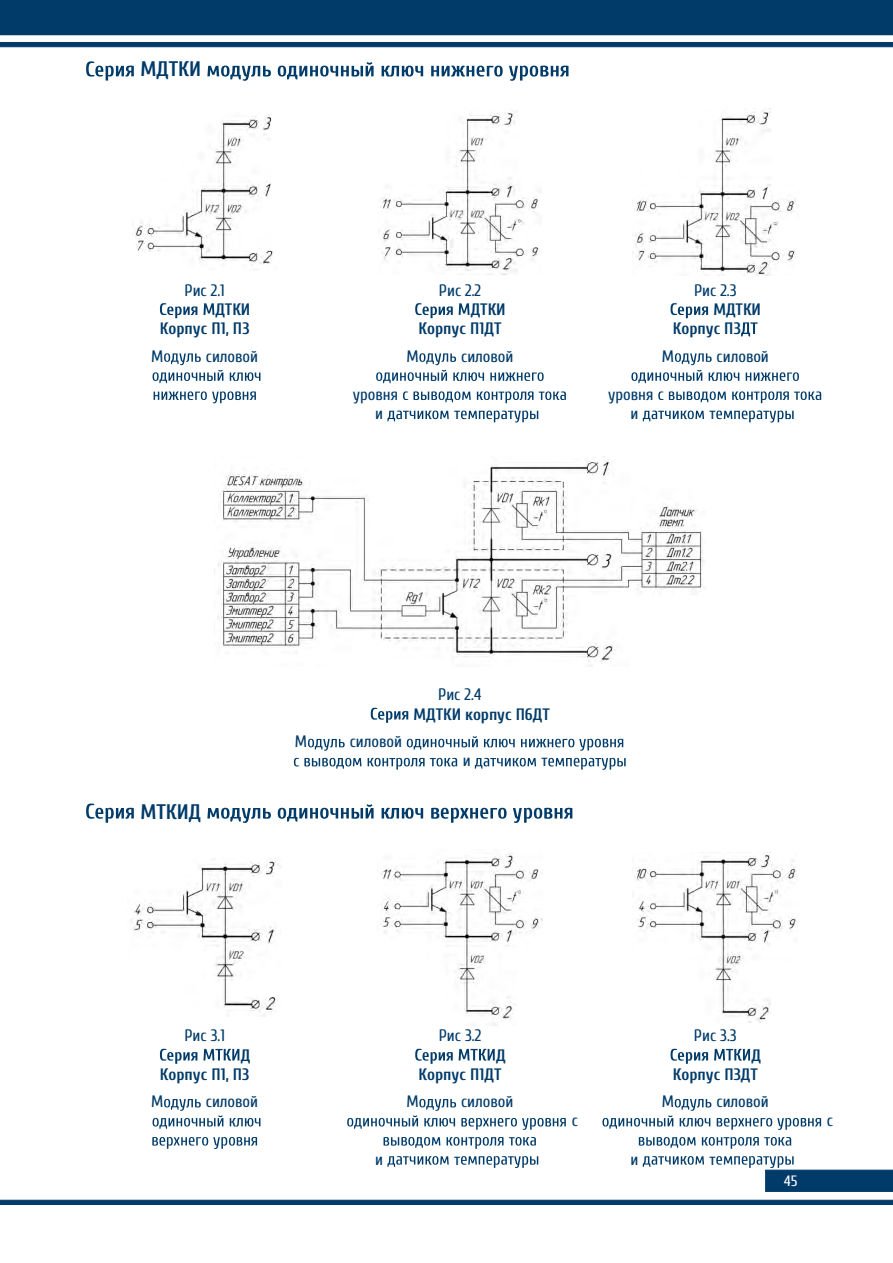
<style>
.page{position:relative;width:893px;height:1263px;background:#fff}
.page>*{position:absolute;margin:0;border:0;box-sizing:border-box;transform-origin:0 0}
.t1{font:700 21px "Cuprum";color:#003b69}
.t2{font:16.5px/19.2px "Cuprum";color:#003b69;text-align:center}
.t3{font:700 16.5px/19px "Cuprum";color:#003b69;text-align:right}
.t4{font:15px "Cuprum";color:#fff}
</style>
<div class="page">
<div style="left:0;top:0;width:893px;height:35px;background:#003b69"></div>
<svg style="left:0;top:42px;width:893px;height:5px;background:#033d6b"></svg>
<svg style="left:0;top:1200px;width:893px;height:5px;background:#033d6a"></svg>
<svg style="left:86px;top:61px;width:48px;height:20px"></svg>
<svg style="left:207px;top:62px;width:361px;height:19px"></svg>
<img style="left:135px;top:114px;width:138px;height:151px">
<img style="left:380px;top:109px;width:161px;height:166px">
<img style="left:632px;top:110px;width:164px;height:165px">
<svg style="left:160px;top:303px;width:54px;height:15px"></svg>
<svg style="left:153px;top:353px;width:107px;height:30px"></svg>
<svg style="left:154px;top:391px;width:102px;height:12px"></svg>
<svg style="left:415px;top:303px;width:55px;height:15px"></svg>
<svg style="left:376px;top:353px;width:168px;height:30px"></svg>
<svg style="left:403px;top:391px;width:163px;height:12px"></svg>
<svg style="left:387px;top:411px;width:62px;height:10px"></svg>
<svg style="left:461px;top:411px;width:77px;height:11px"></svg>
<svg style="left:671px;top:303px;width:37px;height:15px"></svg>
<svg style="left:741px;top:322px;width:17px;height:14px"></svg>
<svg style="left:631px;top:353px;width:168px;height:30px"></svg>
<svg style="left:658px;top:391px;width:163px;height:12px"></svg>
<svg style="left:643px;top:411px;width:61px;height:10px"></svg>
<svg style="left:716px;top:411px;width:78px;height:11px"></svg>
<img style="left:214px;top:460px;width:490px;height:207px">
<svg style="left:371px;top:708px;width:37px;height:15px"></svg>
<svg style="left:308px;top:739px;width:37px;height:12px"></svg>
<svg style="left:407px;top:736px;width:216px;height:15px"></svg>
<svg style="left:294px;top:758px;width:163px;height:12px"></svg>
<svg style="left:475px;top:758px;width:61px;height:11px"></svg>
<svg style="left:548px;top:758px;width:78px;height:12px"></svg>
<svg style="left:86px;top:803px;width:48px;height:20px"></svg>
<svg style="left:207px;top:804px;width:365px;height:19px"></svg>
<img style="left:131px;top:858px;width:151px;height:158px">
<img style="left:380px;top:853px;width:162px;height:172px">
<img style="left:632px;top:855px;width:166px;height:167px">
<svg style="left:160px;top:1049px;width:79px;height:15px"></svg>
<svg style="left:153px;top:1099px;width:107px;height:30px"></svg>
<svg style="left:152px;top:1137px;width:105px;height:12px"></svg>
<svg style="left:415px;top:1049px;width:80px;height:15px"></svg>
<svg style="left:347px;top:1099px;width:219px;height:31px"></svg>
<svg style="left:383px;top:1137px;width:153px;height:12px"></svg>
<svg style="left:387px;top:1156px;width:62px;height:11px"></svg>
<svg style="left:461px;top:1156px;width:77px;height:12px"></svg>
<svg style="left:671px;top:1049px;width:79px;height:15px"></svg>
<svg style="left:602px;top:1099px;width:219px;height:31px"></svg>
<svg style="left:639px;top:1137px;width:152px;height:12px"></svg>
<svg style="left:643px;top:1156px;width:61px;height:11px"></svg>
<svg style="left:716px;top:1156px;width:177px;height:35px"></svg>
<p class="t1" style="left:141px;top:58px;width:62px">МДТКИ</p>
<p class="t2" style="left:185px;top:281px;width:42px">Рис 2.1</p>
<p class="t3" style="left:160px;top:300px;width:92px">ДТКИ<br>Корпус П1, П3</p>
<p class="t2" style="left:151px;top:347px;width:14px">М</p>
<p class="t2" style="left:206px;top:347px;width:54px">силовой</p>
<p class="t2" style="left:439px;top:281px;width:44px">Рис 2.2</p>
<p class="t3" style="left:419px;top:300px;width:89px">ДТКИ<br>Корпус П1ДТ</p>
<p class="t2" style="left:406px;top:347px;width:14px">М</p>
<p class="t2" style="left:461px;top:347px;width:54px">силовой</p>
<p class="t2" style="left:353px;top:385px;width:47px">уровня и</p>
<p class="t2" style="left:454px;top:404px;width:8px">т</p>
<p class="t2" style="left:694px;top:281px;width:44px">Рис 2.3</p>
<p class="t3" style="left:673px;top:300px;width:90px;text-align:left;text-indent:40px">МДТКИ<br>Корпус П3</p>
<p class="t2" style="left:662px;top:347px;width:14px">М</p>
<p class="t2" style="left:717px;top:347px;width:54px">силовой</p>
<p class="t2" style="left:608px;top:385px;width:47px">уровня и</p>
<p class="t2" style="left:709px;top:404px;width:8px">т</p>
<p class="t1" style="left:141px;top:800px;width:62px">МТКИД</p>
<p class="t2" style="left:295px;top:732px;width:14px">М</p>
<p class="t2" style="left:350px;top:732px;width:54px">силовой</p>
<p class="t2" style="left:438px;top:685px;width:45px">Рис 2.4</p>
<p class="t3" style="left:414px;top:705px;width:138px">МДТКИ корпус П6ДТ</p>
<p class="t2" style="left:463px;top:751px;width:9px">и</p>
<p class="t2" style="left:541px;top:751px;width:8px">т</p>
<p class="t2" style="left:184px;top:1026px;width:42px">Рис 3.1</p>
<p class="t3" style="left:160px;top:1046px;width:92px">Д<br>Корпус П1, П3</p>
<p class="t2" style="left:151px;top:1092px;width:14px">М</p>
<p class="t2" style="left:206px;top:1092px;width:54px">силовой</p>
<p class="t2" style="left:439px;top:1026px;width:44px">Рис 3.2</p>
<p class="t3" style="left:419px;top:1046px;width:89px">Д<br>Корпус П1ДТ</p>
<p class="t2" style="left:694px;top:1026px;width:44px">Рис 3.3</p>
<p class="t3" style="left:673px;top:1046px;width:90px">Д<br>Корпус П3ДТ</p>
<p class="t2" style="left:406px;top:1092px;width:14px">М</p>
<p class="t2" style="left:461px;top:1092px;width:54px">силовой</p>
<p class="t2" style="left:662px;top:1092px;width:14px">М</p>
<p class="t2" style="left:716px;top:1092px;width:54px">силовой</p>
<p class="t2" style="left:572px;top:1111px;width:8px">с</p>
<p class="t2" style="left:827px;top:1111px;width:8px">с</p>
<p class="t2" style="left:375px;top:1150px;width:9px">и</p>
<p class="t2" style="left:454px;top:1150px;width:8px">т</p>
<p class="t2" style="left:630px;top:1150px;width:9px">и</p>
<p class="t2" style="left:709px;top:1150px;width:8px">т</p>
<p class="t4" style="left:784px;top:1172px;width:15px">45</p>
</div>
